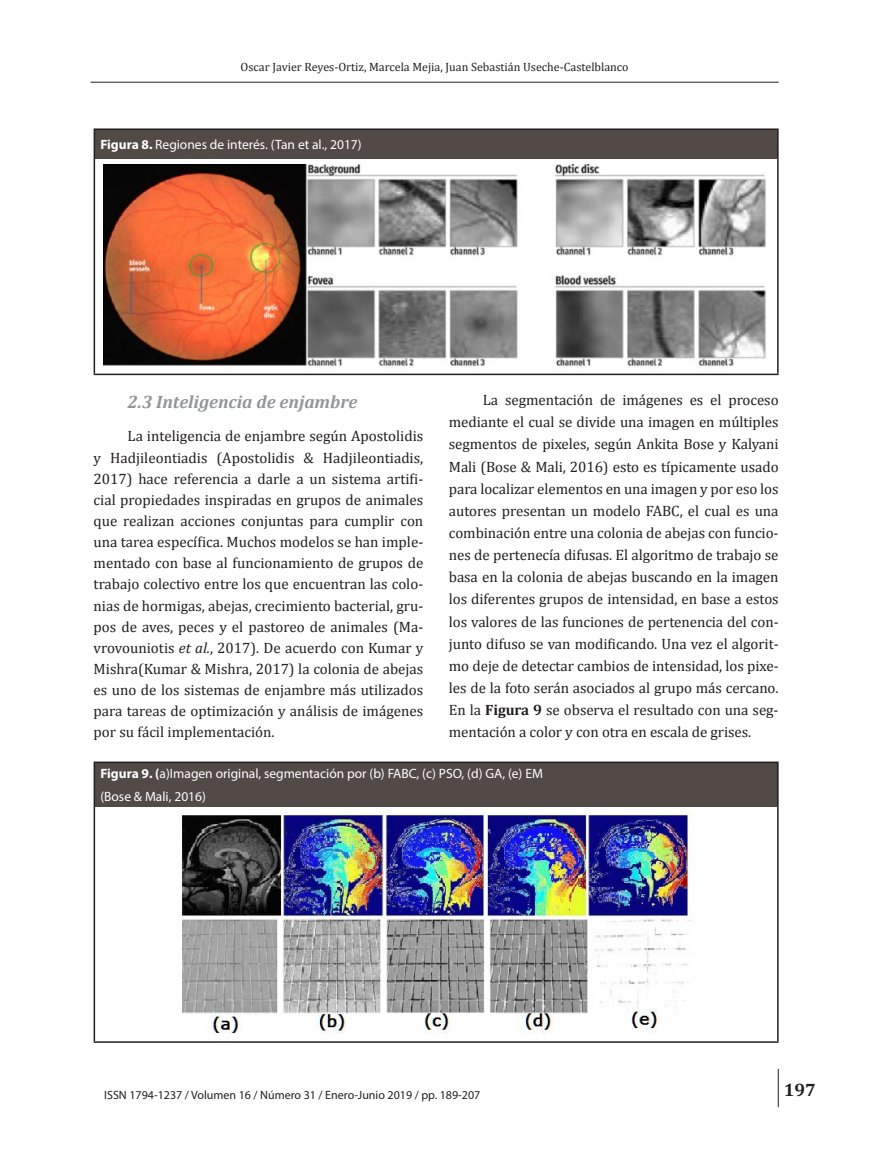
<style>
.page{position:relative;width:885px;height:1170px;background:#fff}
.page>*{position:absolute;margin:0;border:0;box-sizing:border-box;transform-origin:0 0}
.t1{font:italic 700 18px "Cambria";color:#939598}
.t2{font:700 18px "Cambria";color:#231f20}
.t3{font:15px/22.2px "Cambria";color:#231f20;text-align:justify}
.t4{font:13.5px/22.2px "Myriad Pro";color:#fff}
.t5{font:12px "Cambria";color:#231f20}
.t6{font:12px "Myriad Pro";color:#231f20}
.s1{font-weight:700}
.s2{font-style:italic}
</style>
<div class="page">
<hr style="left:91px;top:82px;width:687px;height:1px;background:#231f20">
<hr style="left:777px;top:1068px;width:1px;height:39px;background:#231f20">
<div style="left:94px;top:129px;width:683px;height:30px;background:#524a47"></div>
<hr style="left:94px;top:159px;width:1px;height:214px;background:#231f20">
<hr style="left:777px;top:159px;width:1px;height:214px;background:#231f20">
<hr style="left:94px;top:373px;width:684px;height:2px;background:#231f20">
<svg style="left:94px;top:130px;width:1px;height:29px"></svg>
<hr style="left:94px;top:128px;width:684px;height:2px;background:#231f20">
<svg style="left:777px;top:130px;width:1px;height:29px"></svg>
<img style="left:104px;top:165px;width:662px;height:202px">
<div style="left:94px;top:762px;width:683px;height:44px;background:#524a47"></div>
<hr style="left:94px;top:806px;width:1px;height:235px;background:#231f20">
<hr style="left:777px;top:806px;width:1px;height:235px;background:#231f20">
<hr style="left:94px;top:1041px;width:684px;height:1px;background:#231f20">
<hr style="left:94px;top:763px;width:1px;height:43px;background:#231f20">
<hr style="left:94px;top:761px;width:684px;height:2px;background:#231f20">
<hr style="left:777px;top:763px;width:1px;height:43px;background:#231f20">
<img style="left:182px;top:812px;width:511px;height:222px">
<p class="t5" style="left:240px;top:60px;width:389px">Oscar Javier Reyes-Ortiz, Marcela Mejia, Juan Sebastián Useche-Castelblanco</p>
<p class="t4" style="left:100px;top:133px;width:263px"><span class="s1">Figura 8.</span> Regiones de interés. (Tan et al., 2017)</p>
<p class="t1" style="left:128px;top:388px;width:231px">2.3 Inteligencia de enjambre</p>
<p class="t3" style="left:94px;top:425px;width:331px;line-height:21.1px;text-indent:34px">La inteligencia de enjambre según Apostolidis y Hadjileontiadis (Apostolidis &amp; Hadjileontiadis, 2017) hace referencia a darle a un sistema artifi&shy;cial propiedades inspiradas en grupos de animales que realizan acciones conjuntas para cumplir con una tarea específica. Muchos modelos se han imple&shy;mentado con base al funcionamiento de grupos de trabajo colectivo entre los que encuentran las colo&shy;nias de hormigas, abejas, crecimiento bacterial, gru&shy;pos de aves, peces y el pastoreo de animales (Ma&shy;vrovouniotis <span class="s2">et al.</span>, 2017). De acuerdo con Kumar y Mishra(Kumar &amp; Mishra, 2017) la colonia de abejas es uno de los sistemas de enjambre más utilizados para tareas de optimización y análisis de imágenes por su fácil implementación.</p>
<p class="t3" style="left:449px;top:389px;width:331px;text-indent:34px">La segmentación de imágenes es el proceso mediante el cual se divide una imagen en múltiples segmentos de pixeles, según Ankita Bose y Kalyani Mali (Bose &amp; Mali, 2016) esto es típicamente usado para localizar elementos en una imagen y por eso los autores presentan un modelo FABC, el cual es una combinación entre una colonia de abejas con funcio&shy;nes de pertenecía difusas. El algoritmo de trabajo se basa en la colonia de abejas buscando en la imagen los diferentes grupos de intensidad, en base a estos los valores de las funciones de pertenencia del con&shy;junto difuso se van modificando. Una vez el algorit&shy;mo deje de detectar cambios de intensidad, los pixe&shy;les de la foto serán asociados al grupo más cercano.<br>En la <span class="s1">Figura 9</span> se observa el resultado con una seg&shy;mentación a color y con otra en escala de grises.</p>
<p class="t4" style="left:100px;top:762px;width:444px"><span class="s1">Figura 9. (</span>a)Imagen original, segmentación por (b) FABC, (c) PSO, (d) GA, (e) EM (Bose &amp; Mali, 2016)</p>
<p class="t6" style="left:104px;top:1087px;width:377px">ISSN 1794-1237 / Volumen 16 / Número 31 / Enero-Junio 2019 / pp. 189-207</p>
<p class="t2" style="left:783px;top:1076px;width:33px">197</p>
</div>
